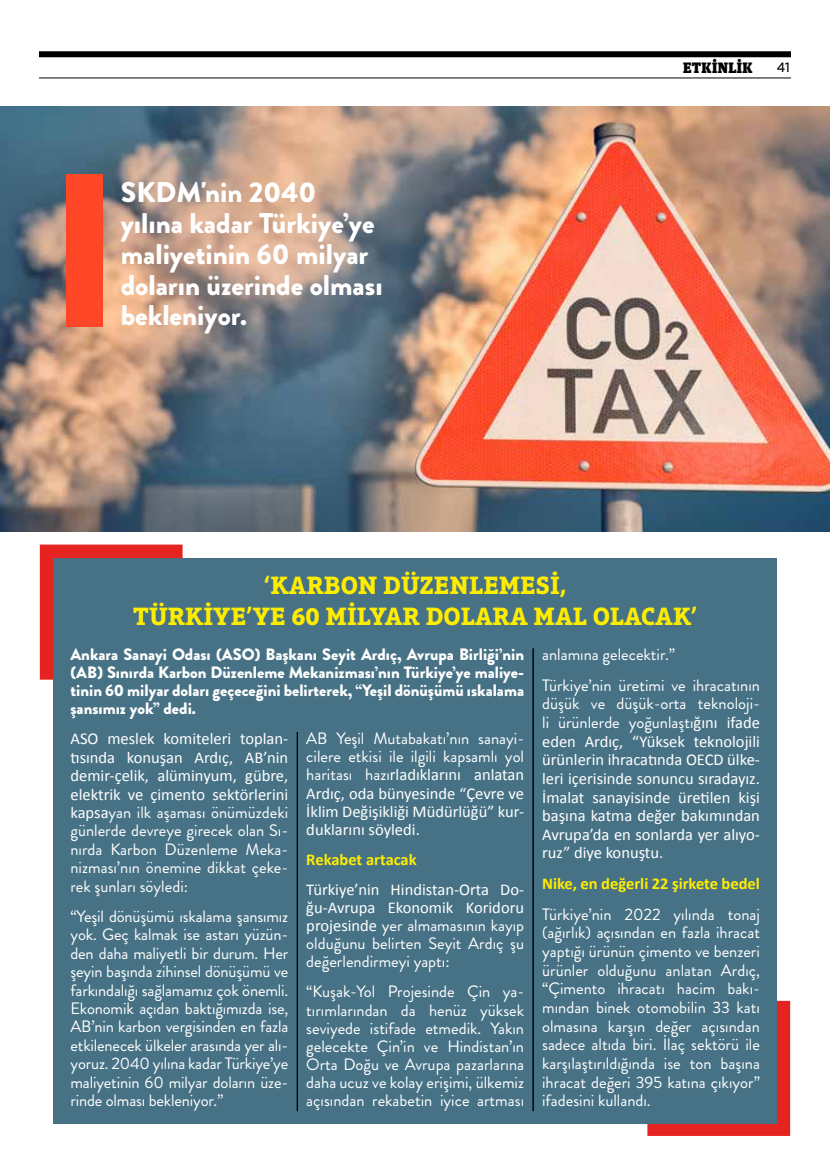
<style>
.page{position:relative;width:830px;height:1170px;background:#fff}
.page>*{position:absolute;margin:0;border:0;box-sizing:border-box;transform-origin:0 0}
.t1{font:900 28.5px/30.8px "Brandon Grotesque";color:#fff}
.t2{font:700 25.5px/30.9px "Aptifer Slab LT Pro";color:#ffed00;text-align:center}
.t3{font:16.5px/18.5px "Brandon Grotesque";color:#fff;text-align:justify}
.t4{font:16.5px/18.6px "Calibri";color:#fff;text-align:justify}
.t5{font:900 16.5px/18.1px "Brandon Grotesque";color:#fff;text-align:justify}
.t6{font:700 16.5px "Calibri";color:#ffed00}
.t7{font:900 15px "Unit Slab Pro";letter-spacing:.02em;color:#000}
.t8{font:500 13.5px "Industry";color:#000}
.s1{font-family:"Calibri"}
.s2{font-family:"Brandon Grotesque"}
</style>
<div class="page">
<img style="left:0;top:106px;width:829px;height:425px">
<svg style="left:633px;top:987px;width:158px;height:149px;background:#dd4342"></svg>
<div style="left:53px;top:557px;width:723px;height:566px;background:#477285"></div>
<hr style="left:297px;top:731px;width:1px;height:379px;background:#000">
<hr style="left:532px;top:648px;width:1px;height:462px;background:#000">
<svg style="left:39px;top:544px;width:157px;height:136px"></svg>
<div style="left:66px;top:174px;width:37px;height:153px;background:#ff4627"></div>
<div style="left:39px;top:51px;width:751px;height:6px;background:#000"></div>
<hr style="left:39px;top:78px;width:751px;height:1px;background:#000">
<h1 class="t1" style="left:121px;top:177px;width:263px">SKDM'nin 2040 yılına kadar Türkiye’ye maliyetinin 60 milyar doların üzerinde olması bekleniyor.</h1>
<p class="t7" style="left:683px;top:57px;width:71px">ETKİNLİK</p>
<p class="t8" style="left:776px;top:60px;width:15px">41</p>
<h2 class="t2" style="left:133px;top:569px;width:565px">‘KARBON DÜZENLEMESİ,<br>TÜRKİYE’YE 60 MİLYAR DOLARA MAL OLACAK’</h2>
<p class="t5" style="left:70px;top:645px;width:455px">Ankara Sanayi Odası (ASO) Başkanı Seyit Ardıç, Avrupa Birliği’nin (AB) Sınırda Karbon Düzenleme Mekanizması’nın Türkiye’ye maliye&shy;tinin 60 milyar doları geçeceğini belirterek, “Yeşil dönüşümü ıskalama şansımız yok” dedi.</p>
<p class="t4" style="left:70px;top:729px;width:219px">ASO meslek komiteleri toplan&shy;tısında konuşan Ardıç, AB’nin demir-çelik, alüminyum, gübre, elektrik ve çimento sektörlerini</p>
<p class="t3" style="left:70px;top:803px;width:219px"><span class="s1">kapsa</span>yan ilk aşaması önümüzdeki günlerde devreye girecek olan Sı&shy;nırda Karbon Düzenleme Meka&shy;nizması’nın önemine dikkat çeke&shy;rek şunları söyledi:</p>
<p class="t3" style="left:70px;top:907px;width:219px">“Yeşil dönüşümü ıskalama şansımız yok. Geç kalmak ise astarı yüzün&shy;den daha maliyetli bir durum. Her şeyin başında zihinsel dönüşümü ve farkındalığı sağlamamız çok önemli.<br>Ekonomik açıdan baktığımızda ise, AB’nin karbon vergisinden en fazla etkilenecek ülkeler arasında yer alı&shy;yoruz. 2040 yılına kadar Türkiye’ye maliyetinin 60 milyar doların üze&shy;rinde olması bekleniyor.”</p>
<p class="t3" style="left:542px;top:639px;width:219px;line-height:30.6px">anlamına gelecektir.”<br>Türkiye’nin üretimi ve ihracatının</p>
<p class="t3" style="left:542px;top:694px;width:219px">düşük ve düşük-orta teknoloji&shy;li ürünlerde yoğunlaştı<span class="s1">ğını ifade</span></p>
<p class="t4" style="left:542px;top:731px;width:219px">eden Ardıç, “Yüksek teknolojili ürünlerin ihracatında OECD ülke&shy;leri içerisinde sonuncu sıradayız.<br>İmalat sanayisinde üretilen kişi başına katma değer bakımından Avrupa’da en sonlarda yer alıyo&shy;ruz” diye konuştu.</p>
<p class="t6" style="left:542px;top:871px;width:219px">Nike, en değerli 22 şirkete bedel</p>
<p class="t3" style="left:542px;top:904px;width:219px">Türkiye’nin 2022 yılında tonaj (ağırlık) açısından en fazla ihracat yaptığı ürünün çimento ve benzeri ürünler olduğunu anlatan Ardıç, “Çimento ihracatı hacim bakı&shy;mından binek otomobilin 33 katı olmasına karşın değer açısından sadece altıda biri. İlaç sektörü ile karşılaştırıldığında ise ton başına ihracat değeri 395 katına çıkıyor” ifadesini kullandı.</p>
<p class="t3" style="left:306px;top:729px;width:219px">AB Yeşil Mutabakatı’nın sanayi&shy;cilere etkisi ile ilgili kapsamlı yol</p>
<p class="t4" style="left:306px;top:765px;width:219px;line-height:18.1px"><span class="s2">haritası hazı</span>rladıklarını anlatan Ardıç, oda bünyesinde “Çevre ve İklim Değişikliği Müdürlüğü” kur&shy;duklarını söyledi.</p>
<p class="t6" style="left:306px;top:847px;width:112px">Rekabet artacak</p>
<p class="t4" style="left:306px;top:879px;width:219px;line-height:18.1px">Türkiye’nin Hindistan-Orta Do&shy;ğu-Avrupa Ekonomik Koridoru</p>
<p class="t3" style="left:306px;top:916px;width:219px"><span class="s1">projesinde</span> yer almamasının kayıp olduğunu belirten Seyit Ardıç şu değerlendirmeyi yaptı:</p>
<p class="t3" style="left:306px;top:982px;width:219px">“Kuşak-Yol Projesinde Çin ya&shy;tırımlarından da henüz yüksek seviyede istifade etmedik. Yakın gelecekte Çin’in ve Hindistan’ın Orta Doğu ve Avrupa pazarlarına daha ucuz ve kolay erişimi, ülkemiz açısından rekabetin iyice artması</p>
</div>
